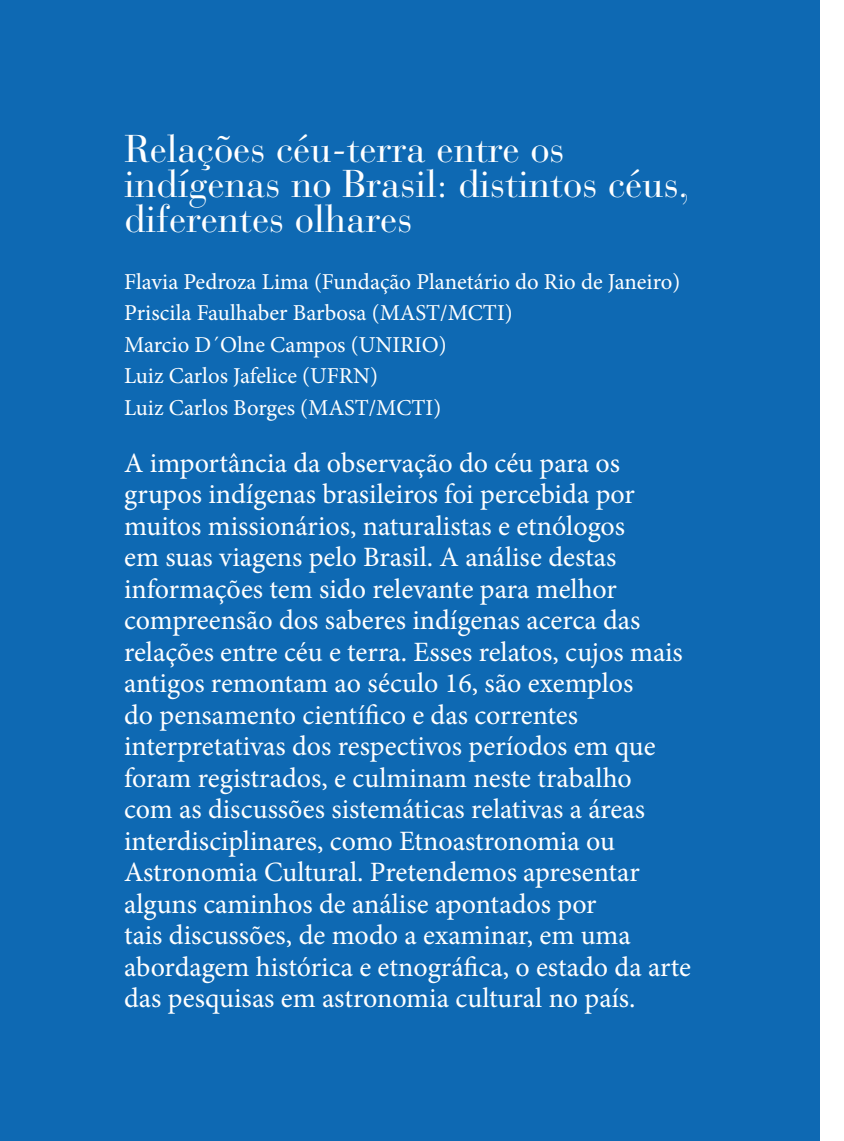
<style>
.page{position:relative;width:844px;height:1141px;background:#fff}
.page>*{position:absolute;margin:0;border:0;box-sizing:border-box;transform-origin:0 0}
.t1{font:38.5px/35px "Bauer Bodoni Std";color:#fff}
.t2{font:28px/31.5px "Minion Pro";color:#fff}
.t3{font:22.75px/31.5px "Minion Pro";color:#fff}
</style>
<div class="page">
<div style="left:0;top:0;width:819px;height:1141px;background:#0e69b3"></div>
<h1 class="t1" style="left:124px;top:132px;width:566px">Relações céu-terra entre os indígenas no Brasil: distintos céus, diferentes olhares</h1>
<p class="t3" style="left:124px;top:266px;width:557px">Flavia Pedroza Lima (Fundação Planetário do Rio de Janeiro)<br>Priscila Faulhaber Barbosa (MAST/MCTI)<br>Marcio D´Olne Campos (UNIRIO)<br>Luiz Carlos Jafelice (UFRN)<br>Luiz Carlos Borges (MAST/MCTI)</p>
<p class="t2" style="left:124px;top:447px;width:568px">A importância da observação do céu para os grupos indígenas brasileiros foi percebida por muitos missionários, naturalistas e etnólogos<br>em suas viagens pelo Brasil. A análise destas informações tem sido relevante para melhor compreensão dos saberes indígenas acerca das relações entre céu e terra. Esses relatos, cujos mais antigos remontam ao século 16, são exemplos<br>do pensamento científico e das correntes interpretativas dos respectivos períodos em que foram registrados, e culminam neste trabalho<br>com as discussões sistemáticas relativas a áreas interdisciplinares, como Etnoastronomia ou Astronomia Cultural. Pretendemos apresentar alguns caminhos de análise apontados por<br>tais discussões, de modo a examinar, em uma abordagem histórica e etnográfica, o estado da arte das pesquisas em astronomia cultural no país.</p>
</div>
